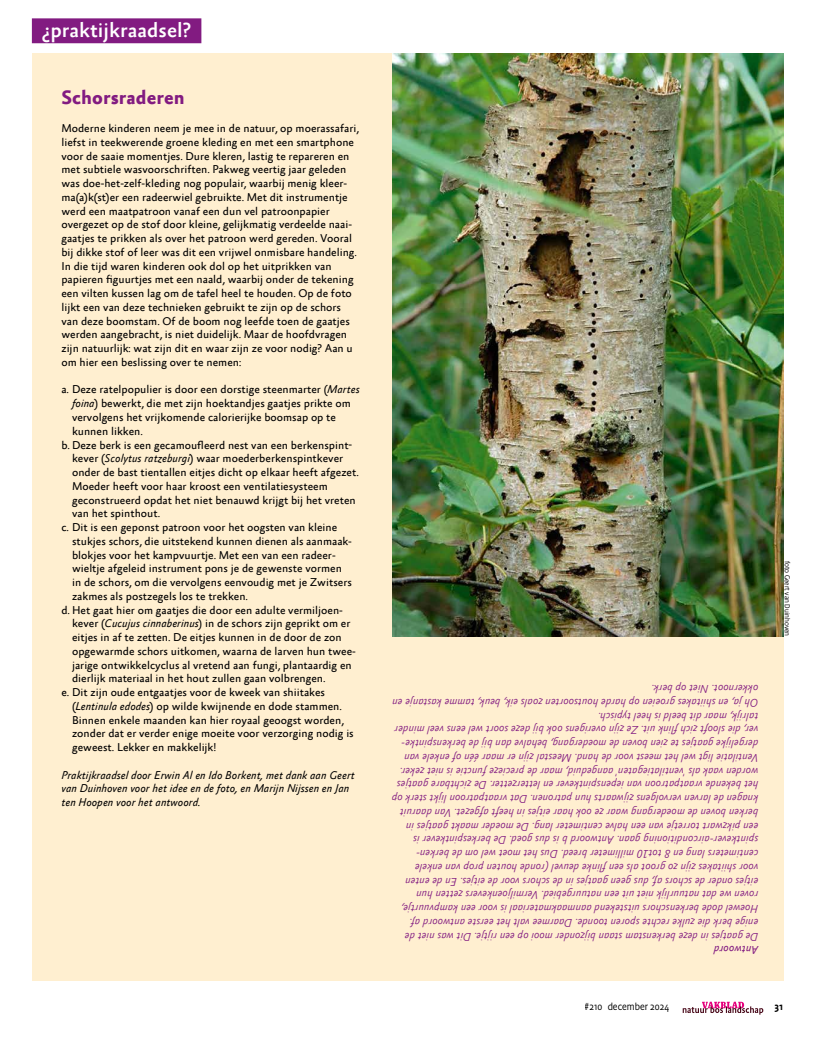
<style>
.page{position:relative;width:815px;height:1046px;background:#fff}
.page>*{position:absolute;margin:0;border:0;box-sizing:border-box;transform-origin:0 0}
.t1{font:500 21px "Absara Sans Offc Pro";color:#fff}
.t2{font:700 20px "Absara Sans Offc Pro";color:#821b81}
.t3{font:11.5px/13.8px "Absara Sans Offc Pro";color:#000}
.t4{font:italic 300 11.5px/13.8px "Absara Sans Offc Pro";color:#821b81}
.t5{font:italic 11.5px/13.8px "Absara Sans Offc Pro";color:#000}
.t6{font:italic 11.5px "Absara Sans Offc Pro";color:#821b81}
.t7{font:300 10.38px "Absara Sans Headline Pro";color:#000}
.t8{font:500 10.38px "Absara Sans Headline Pro";color:#000}
.t9{font:300 7.5px "Absara Sans Headline Pro";color:#000}
.s1{font-style:italic}
</style>
<div class="page">
<div style="left:32px;top:53px;width:751px;height:927px;background:#ffefd0"></div>
<div style="left:32px;top:18px;width:169px;height:25px;background:#821b81"></div>
<img style="left:393px;top:53px;width:390px;height:583px">
<svg style="left:683px;top:1001px;width:80px;height:13px"></svg>
<h1 class="t1" style="left:42px;top:18px;width:150px">¿praktijkraadsel?</h1>
<h2 class="t2" style="left:61px;top:87px;width:125px">Schorsraderen</h2>
<p class="t3" style="left:61px;top:122px;width:299px">Moderne kinderen neem je mee in de natuur, op moerassafari, liefst in teekwerende groene kleding en met een smartphone voor de saaie momentjes. Dure kleren, lastig te repareren en met subtiele wasvoorschriften. Pakweg veertig jaar geleden was doe-het-zelf-kleding nog populair, waarbij menig kleer&shy;ma(a)k(st)er een radeerwiel gebruikte. Met dit instrumentje werd een maatpatroon vanaf een dun vel patroonpapier overgezet op de stof door kleine, gelijkmatig verdeelde naai&shy;gaatjes te prikken als over het patroon werd gereden. Vooral bij dikke stof of leer was dit een vrijwel onmisbare handeling.<br>In die tijd waren kinderen ook dol op het uitprikken van papieren figuurtjes met een naald, waarbij onder de tekening een vilten kussen lag om de tafel heel te houden. Op de foto lijkt een van deze technieken gebruikt te zijn op de schors van deze boomstam. Of de boom nog leefde toen de gaatjes werden aangebracht, is niet duidelijk. Maar de hoofdvragen zijn natuurlijk: wat zijn dit en waar zijn ze voor nodig? Aan u om hier een beslissing over te nemen:</p>
<p class="t3" style="left:61px;top:383px;width:300px">a. Deze ratelpopulier is door een dorstige steenmarter (<span class="s1">Martes</span></p>
<p class="t3" style="left:72px;top:397px;width:280px"><span class="s1">foina</span>) bewerkt, die met zijn hoektandjes gaatjes prikte om</p>
<p class="t3" style="left:72px;top:411px;width:266px">vervolgens het vrijkomende calorierijke boomsap op te</p>
<p class="t3" style="left:72px;top:424px;width:72px">kunnen likken.</p>
<p class="t3" style="left:61px;top:438px;width:292px">b. Deze berk is een gecamoufleerd nest van een berkenspint-</p>
<p class="t3" style="left:72px;top:452px;width:273px">kever (<span class="s1">Scolytus ratzeburgi</span>) waar moederberkenspintkever</p>
<p class="t3" style="left:72px;top:466px;width:288px">onder de bast tientallen eitjes dicht op elkaar heeft afgezet.</p>
<p class="t3" style="left:72px;top:479px;width:257px">Moeder heeft voor haar kroost een ventilatiesysteem</p>
<p class="t3" style="left:72px;top:493px;width:285px">geconstrueerd opdat het niet benauwd krijgt bij het vreten</p>
<p class="t3" style="left:72px;top:507px;width:90px">van het spinthout.</p>
<p class="t3" style="left:61px;top:521px;width:277px">c. Dit is een geponst patroon voor het oogsten van kleine</p>
<p class="t3" style="left:72px;top:534px;width:281px">stukjes schors, die uitstekend kunnen dienen als aanmaak-</p>
<p class="t3" style="left:72px;top:548px;width:265px">blokjes voor het kampvuurtje. Met een van een radeer-</p>
<p class="t3" style="left:72px;top:562px;width:271px">wieltje afgeleid instrument pons je de gewenste vormen</p>
<p class="t3" style="left:72px;top:576px;width:281px">in de schors, om die vervolgens eenvoudig met je Zwitsers</p>
<p class="t3" style="left:72px;top:589px;width:177px">zakmes als postzegels los te trekken.</p>
<p class="t3" style="left:61px;top:603px;width:283px">d. Het gaat hier om gaatjes die door een adulte vermiljoen-</p>
<p class="t3" style="left:72px;top:617px;width:280px">kever (<span class="s1">Cucujus cinnaberinus</span>) in de schors zijn geprikt om er</p>
<p class="t3" style="left:72px;top:631px;width:271px">eitjes in af te zetten. De eitjes kunnen in de door de zon</p>
<p class="t3" style="left:72px;top:644px;width:285px">opgewarmde schors uitkomen, waarna de larven hun twee-</p>
<p class="t3" style="left:72px;top:658px;width:281px">jarige ontwikkelcyclus al vretend aan fungi, plantaardig en</p>
<p class="t3" style="left:72px;top:672px;width:255px">dierlijk materiaal in het hout zullen gaan volbrengen.</p>
<p class="t3" style="left:61px;top:686px;width:265px">e. Dit zijn oude entgaatjes voor de kweek van shiitakes</p>
<p class="t3" style="left:72px;top:699px;width:271px">(<span class="s1">Lentinula edodes</span>) op wilde kwijnende en dode stammen.</p>
<p class="t3" style="left:72px;top:713px;width:273px">Binnen enkele maanden kan hier royaal geoogst worden,</p>
<p class="t3" style="left:72px;top:727px;width:283px">zonder dat er verder enige moeite voor verzorging nodig is</p>
<p class="t3" style="left:72px;top:741px;width:146px">geweest. Lekker en makkelijk!</p>
<p class="t5" style="left:61px;top:768px;width:295px">Praktijkraadsel door Erwin Al en Ido Borkent, met dank aan Geert van Duinhoven voor het idee en de foto, en Marijn Nijssen en Jan ten Hoopen voor het antwoord.</p>
<p class="t4" style="left:758px;top:942px;width:368px;rotate:-180deg">De gaatjes in deze berkenstam staan bijzonder mooi op een rijtje. Dit was niet de enige berk die zulke rechte sporen toonde. Daarmee valt het eerste antwoord af.<br>Hoewel dode berkenschors uitstekend aanmaakmateriaal is voor een kampvuurtje, roven we dat natuurlijk niet uit een natuurgebied. Vermiljoenkevers zetten hun eitjes onder de schors af, dus geen gaatjes in de schors voor de eitjes. En de enten voor shiitakes zijn zo groot als een flinke deuvel (ronde houten prop van enkele centimeters lang en 8 tot10 millimeter breed. Dus het moet wel om de berken&shy;spintkever-airconditioning gaan. Antwoord b is dus goed. De berkespintkever is<br>een pikzwart torretje van een halve centimeter lang. De moeder maakt gaatjes in berken boven de moedergang waar ze ook haar eitjes in heeft afgezet. Van daaruit knagen de larven vervolgens zijwaarts hun patronen. Dat vraatpatroon lijkt sterk op het bekende vraatpatroon van iepenspintkever en letterzetter. De zichtbare gaatjes worden vaak als 'ventilatiegaten' aangeduid, maar de precieze functie is niet zeker.<br>Ventilatie ligt wel het meest voor de hand. Meestal zijn er maar één of enkele van dergelijke gaatjes te zien boven de moedergang, behalve dan bij de berkenspintke&shy;ver, die slooft zich flink uit. Ze zijn overigens ook bij deze soort wel eens veel minder talrijk, maar dit beeld is heel typisch.<br>Oh ja, en shiitakes groeien op harde houtsoorten zoals eik, beuk, tamme kastanje en okkernoot. Niet op berk.</p>
<p class="t6" style="left:758px;top:956px;width:46px;rotate:-180deg">Antwoord</p>
<p class="t9" style="left:792px;top:560px;width:77px;rotate:90deg">foto Geert van Duinhoven</p>
<p class="t7" style="left:585px;top:999px;width:86px">#210 december 2024</p>
<p class="t8" style="left:774px;top:999px;width:10px">31</p>
</div>
